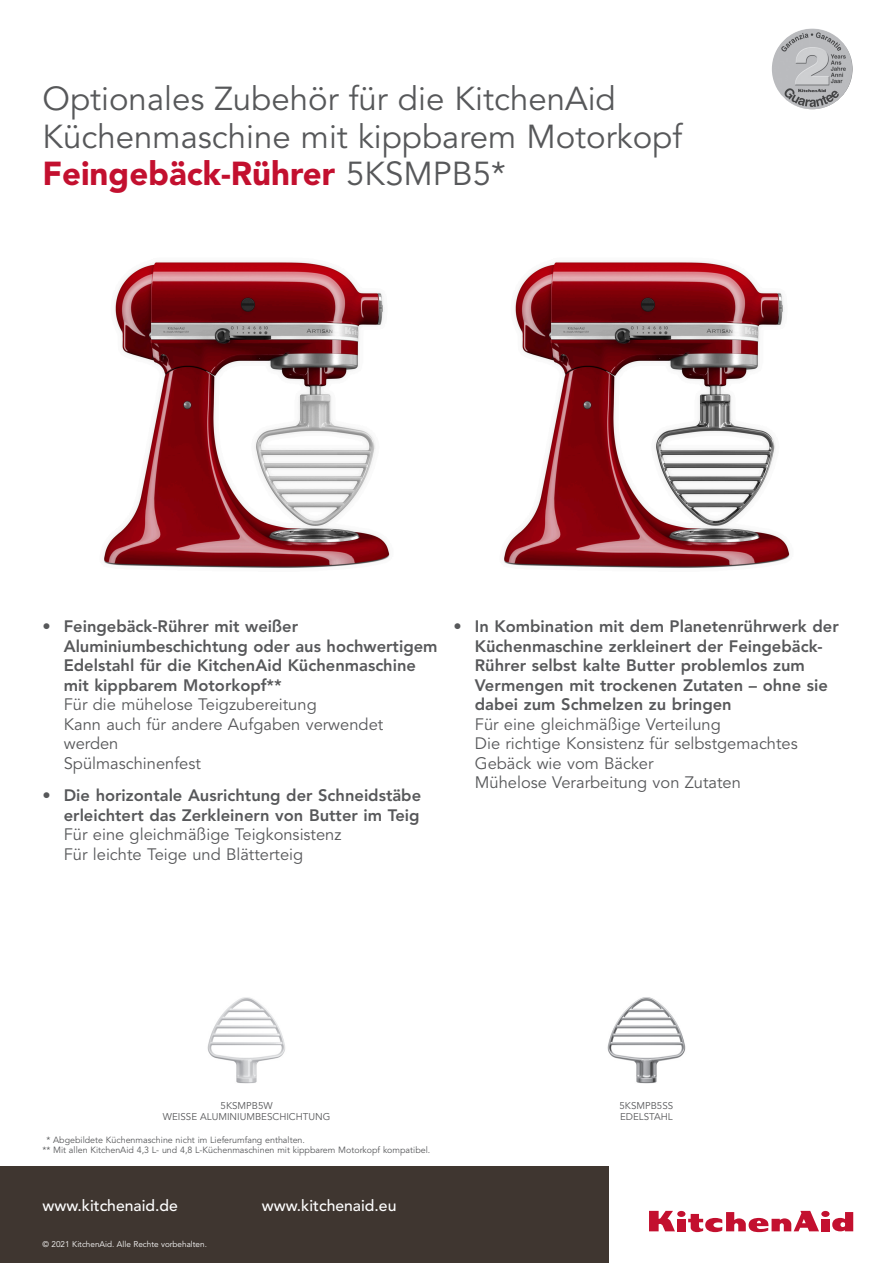
<style>
.page{position:relative;width:893px;height:1263px;background:#fff}
.page>*{position:absolute;margin:0;border:0;box-sizing:border-box;transform-origin:0 0}
.Titre_Produit_22{font:33px/37.5px "Avenir LT Std";color:#57585a}
.Titre_Produit_22-2{font:900 33px "Avenir LT Std";color:#c3102f}
.Texte_Feature{font:800 16.5px/19.5px "Avenir LT Std";color:#57585a}
.TexteBenefit{font:16.5px/19.5px "Avenir LT Std";color:#57585a}
.WWW{font:500 15.75px "Avenir LT Std";color:#fff}
.t1{font:9.75px/10.8px "Avenir LT Std";color:#57585a;text-align:center}
.t2{font:9px "Avenir LT Std";color:#57585a}
.Année{font:8.25px "Avenir LT Std";color:#fff}
.s1{font-weight:400;color:#57585a}
</style>
<div class="page">
<div style="left:0;top:1166px;width:609px;height:97px;background:#3f3630"></div>
<div style="left:677px;top:1219px;width:8px;height:12px;background:#c3102f"></div>
<div style="left:677px;top:1211px;width:8px;height:6px;background:#c3102f;border-radius:50%"></div>
<div style="left:821px;top:1219px;width:8px;height:12px;background:#c3102f"></div>
<div style="left:821px;top:1211px;width:8px;height:6px;background:#c3102f;border-radius:50%"></div>
<svg style="left:649px;top:1211px;width:26px;height:20px"></svg>
<svg style="left:688px;top:1211px;width:131px;height:21px"></svg>
<svg style="left:832px;top:1212px;width:21px;height:19px"></svg>
<img style="left:103px;top:261px;width:287px;height:307px">
<img style="left:503px;top:261px;width:287px;height:307px">
<img style="left:207px;top:997px;width:78px;height:87px">
<img style="left:607px;top:997px;width:79px;height:87px">
<img style="left:772px;top:28px;width:81px;height:81px;border-radius:40px">
<p class="Titre_Produit_22" style="left:43px;top:81px;width:641px">Optionales Zubehör für die KitchenAid<br>Küchenmaschine mit kippbarem Motorkopf</p>
<p class="Titre_Produit_22-2" style="left:43px;top:154px;width:465px">Feingebäck-Rührer <span class="s1">5KSMPB5*</span></p>
<p class="Texte_Feature" style="left:64px;top:617px;width:375px;text-indent:-21px">• Feingebäck-Rührer mit weißer Aluminiumbeschichtung oder aus hochwertigem Edelstahl für die KitchenAid Küchenmaschine mit kippbarem Motorkopf**</p>
<p class="TexteBenefit" style="left:64px;top:695px;width:254px">Für die mühelose Teigzubereitung</p>
<p class="TexteBenefit" style="left:64px;top:715px;width:321px">Kann auch für andere Aufgaben verwendet werden</p>
<p class="TexteBenefit" style="left:64px;top:754px;width:139px">Spülmaschinenfest</p>
<p class="Texte_Feature" style="left:43px;top:786px;width:380px;text-align:right">• Die horizontale Ausrichtung der Schneidstäbe erleichtert das Zerkleinern von Butter im Teig</p>
<p class="TexteBenefit" style="left:64px;top:825px;width:279px">Für eine gleichmäßige Teigkonsistenz</p>
<p class="TexteBenefit" style="left:64px;top:844px;width:241px">Für leichte Teige und Blätterteig</p>
<p class="Texte_Feature" style="left:475px;top:617px;width:365px;text-indent:-21px">• In Kombination mit dem Planetenrührwerk der Küchenmaschine zerkleinert der Feingebäck-Rührer selbst kalte Butter problemlos zum Vermengen mit trockenen Zutaten – ohne sie dabei zum Schmelzen zu bringen</p>
<p class="TexteBenefit" style="left:475px;top:715px;width:247px">Für eine gleichmäßige Verteilung</p>
<p class="TexteBenefit" style="left:475px;top:734px;width:324px">Die richtige Konsistenz für selbstgemachtes<br>Gebäck wie vom Bäcker</p>
<p class="TexteBenefit" style="left:475px;top:773px;width:268px">Mühelose Verarbeitung von Zutaten</p>
<p class="t1" style="left:163px;top:1100px;width:169px">5KSMPB5W<br>WEISSE ALUMINIUMBESCHICHTUNG</p>
<p class="t2" style="left:46px;top:1134px;width:260px">* Abgebildete Küchenmaschine nicht im Lieferumfang enthalten.</p>
<p class="t2" style="left:43px;top:1145px;width:389px">** Mit allen KitchenAid 4,3 L- und 4,8 L-Küchenmaschinen mit kippbarem Motorkopf kompatibel.</p>
<p class="WWW" style="left:43px;top:1196px;width:137px">www.kitchenaid.de</p>
<p class="WWW" style="left:262px;top:1196px;width:136px">www.kitchenaid.eu</p>
<p class="Année" style="left:43px;top:1239px;width:166px">© 2021 KitchenAid. Alle Rechte vorbehalten.</p>
<p class="t1" style="left:619px;top:1100px;width:55px;text-align:left">5KSMPB5SS<br>EDELSTAHL</p>
</div>
